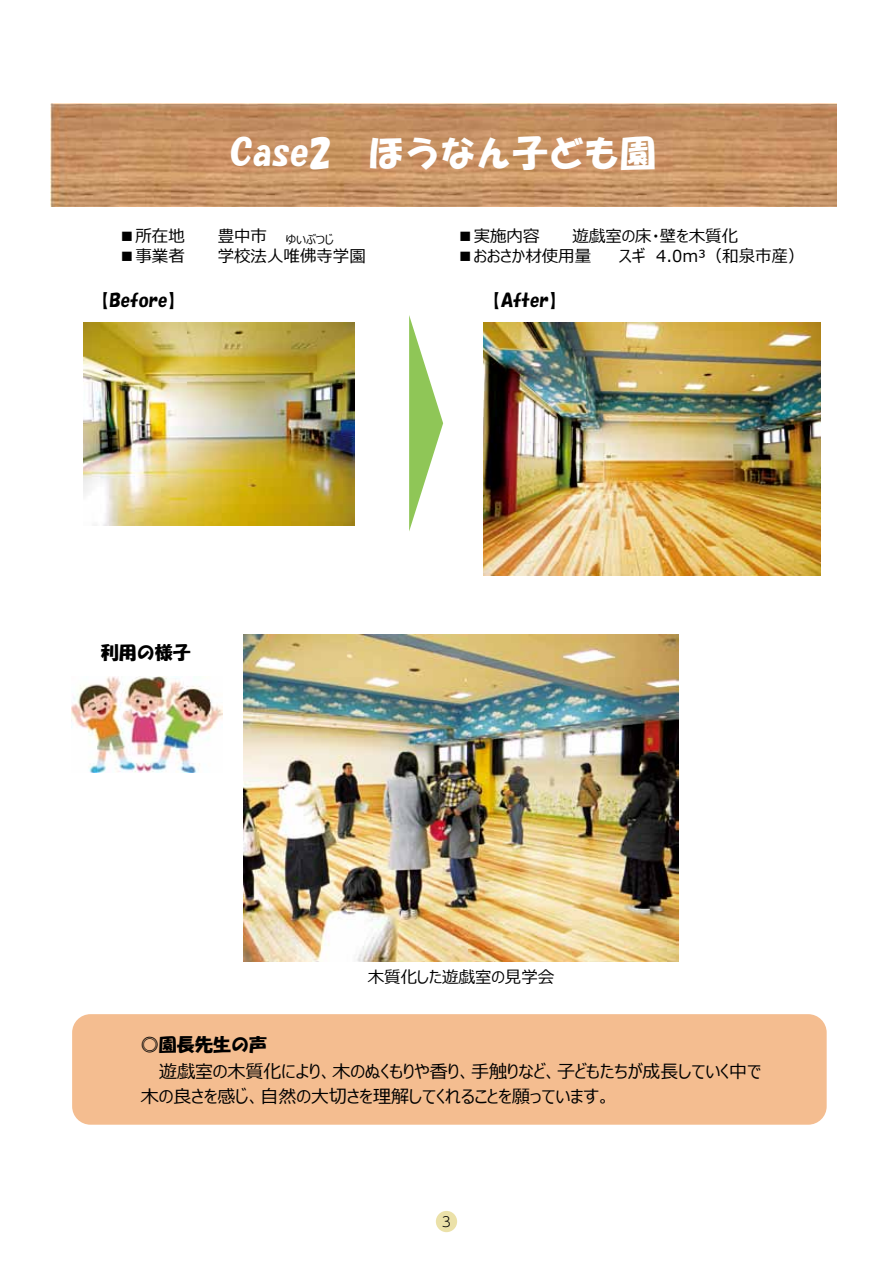
<style>
.page{position:relative;width:893px;height:1263px;background:#fff}
.page>*{position:absolute;margin:0;border:0;box-sizing:border-box;transform-origin:0 0}
.t1{font:36px "HGS Soei Kakupoptai";color:#fff}
.t2{font:18px/24.6px "Meiryo UI";color:#000}
.t3{font:18px "HGS Soei Kakupoptai";color:#000}
.t4{font:16.5px "Meiryo UI";color:#000}
.t5{font:300 13.8px "UD Shin M Go Pro";color:#000}
.t6{font:12px "Meiryo UI";color:#000}
</style>
<div class="page">
<img style="left:243px;top:635px;width:435px;height:326px">
<div style="left:72px;top:1014px;width:755px;height:111px;background:#f4bd90;border-radius:18px"></div>
<img style="left:83px;top:322px;width:271px;height:203px">
<img style="left:483px;top:322px;width:338px;height:254px">
<img style="left:50px;top:104px;width:786px;height:103px">
<svg style="left:409px;top:315px;width:34px;height:216px"></svg>
<img style="left:72px;top:677px;width:150px;height:96px">
<div style="left:436px;top:1211px;width:21px;height:21px;background:#ebe1a9;border-radius:50%"></div>
<h1 class="t1" style="left:230px;top:135px;width:427px">Case2 ほうなん子ども園</h1>
<p class="t4" style="left:119px;top:225px;width:67px">■所在地</p>
<p class="t4" style="left:218px;top:225px;width:51px">豊中市</p>
<p class="t4" style="left:119px;top:244px;width:67px">■事業者</p>
<p class="t4" style="left:218px;top:244px;width:150px">学校法人唯佛寺学園</p>
<p class="t6" style="left:286px;top:232px;width:49px">ゆいぶつじ</p>
<p class="t4" style="left:457px;top:225px;width:84px">■実施内容</p>
<p class="t4" style="left:572px;top:225px;width:167px">遊戯室の床・壁を木質化</p>
<p class="t4" style="left:457px;top:244px;width:136px">■おおさか材使用量</p>
<p class="t4" style="left:619px;top:244px;width:187px">スギ 4.0m³（和泉市産）</p>
<p class="t3" style="left:91px;top:291px;width:95px">【Before】</p>
<p class="t3" style="left:483px;top:291px;width:85px">【After】</p>
<p class="t3" style="left:101px;top:643px;width:91px">利用の様子</p>
<p class="t4" style="left:368px;top:965px;width:188px">木質化した遊戯室の見学会</p>
<p class="t3" style="left:141px;top:1035px;width:128px">◎園長先生の声</p>
<p class="t2" style="left:141px;top:1060px;width:622px">　 遊戯室の木質化により、木のぬくもりや香り、手触りなど、子どもたちが成長していく中で木の良さを感じ、自然の大切さを理解してくれることを願っています。</p>
<p class="t5" style="left:442px;top:1210px;width:11px">3</p>
</div>
